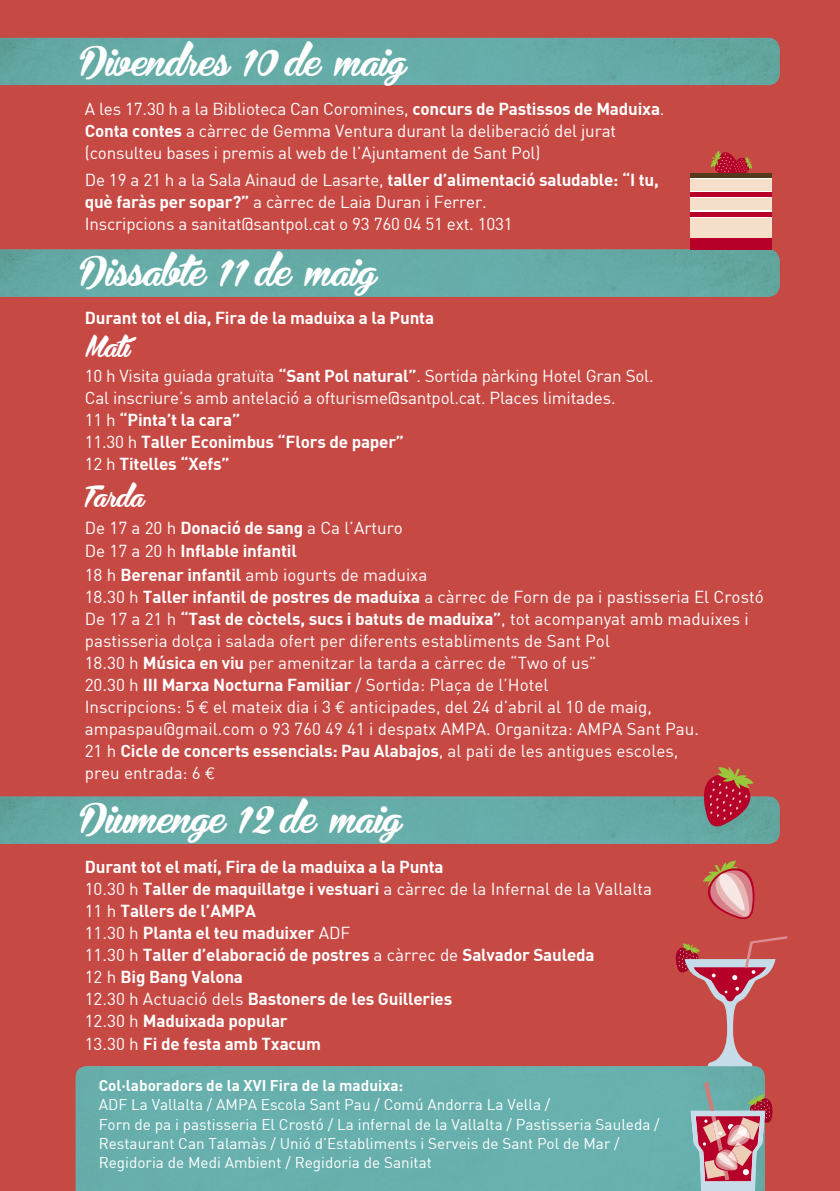
<style>
.page{position:relative;width:840px;height:1191px;background:#fff}
.page>*{position:absolute;margin:0;border:0;box-sizing:border-box;transform-origin:0 0}
.t1{font:37.2px "Bira PERSONALUSEONLY";color:#fff}
.t2{font:26.4px "Bira PERSONALUSEONLY";color:#fff}
.t3{font:17px/22px "DIN";color:#fff}
.t4{font:17px/22px "DIN Bold";letter-spacing:-.01em;color:#fff}
.t5{font:15.4px/19.2px "DIN";color:#fff}
.t6{font:15.4px "DIN Bold";color:#fff}
.s1{font-family:"DIN Bold"}
.s2{font-family:"DIN"}
.s3{font-family:"Euro Mono"}
</style>
<div class="page">
<div style="left:0;top:0;width:839px;height:1191px;background:#c74944"></div>
<img style="left:0;top:38px;width:779px;height:47px">
<img style="left:0;top:249px;width:779px;height:48px">
<div style="left:76px;top:1066px;width:688px;height:125px;background:#68b0ad"></div>
<svg style="left:675px;top:936px;width:112px;height:130px"></svg>
<svg style="left:0;top:767px;width:779px;height:76px"></svg>
<svg style="left:703px;top:860px;width:52px;height:59px"></svg>
<svg style="left:690px;top:1082px;width:83px;height:109px"></svg>
<svg style="left:711px;top:150px;width:41px;height:23px"></svg>
<svg style="left:690px;top:178px;width:81px;height:40px"></svg>
<div style="left:690px;top:218px;width:81px;height:31px;background:#f5dfca"></div>
<div style="left:690px;top:199px;width:81px;height:11px;background:#f5dfca"></div>
<div style="left:690px;top:179px;width:81px;height:12px;background:#f5dfca"></div>
<div style="left:690px;top:212px;width:81px;height:5px;background:#b60029"></div>
<div style="left:690px;top:238px;width:81px;height:11px;background:#b60029"></div>
<div style="left:690px;top:192px;width:81px;height:5px;background:#b60029"></div>
<div style="left:690px;top:173px;width:81px;height:5px;background:#533a1d"></div>
<h1 class="t1" style="left:79px;top:34px;width:327px">Divendres 10 de maig</h1>
<p class="t3" style="left:85px;top:97px;width:581px">A les 17.30 h a la Biblioteca Can Coromines, <span class="s1">concurs de Pastissos de Maduixa</span>.<br><span class="s1">Conta contes</span> a càrrec de Gemma Ventura durant la deliberació del jurat (consulteu bases i premis al web de l’Ajuntament de Sant Pol)</p>
<p class="t4" style="left:85px;top:169px;width:575px"><span class="s2">De 19 a 21 h a la Sala Ainaud de Lasarte,</span> taller d’alimentació saludable: “I tu,</p>
<p class="t3" style="left:85px;top:191px;width:429px"><span class="s1">què faràs per sopar?”</span> a càrrec de Laia Duran i Ferrer.<br>Inscripcions a sanitat@santpol.cat o 93 760 04 51 ext. 1031</p>
<h1 class="t1" style="left:79px;top:244px;width:298px">Dissabte 11 de maig</h1>
<h2 class="t2" style="left:85px;top:327px;width:46px">Matí</h2>
<p class="t4" style="left:85px;top:306px;width:351px">Durant tot el dia, Fira de la maduixa a la Punta</p>
<p class="t3" style="left:85px;top:364px;width:570px">10 h Visita guiada gratuïta <span class="s1">“Sant Pol natural”</span>. Sortida pàrking Hotel Gran Sol.<br>Cal inscriure’s amb antelació a ofturisme@santpol.cat. Places limitades.</p>
<p class="t4" style="left:85px;top:408px;width:320px"><span class="s2">11 h</span> “Pinta’t la cara”<br><span class="s2">11.30 h</span> Taller Econimbus “Flors de paper”<br><span class="s2">12 h</span> Titelles “Xefs”</p>
<h2 class="t2" style="left:85px;top:477px;width:61px">Tarda</h2>
<p class="t3" style="left:85px;top:516px;width:319px">De 17 a 20 h <span class="s1">Donació de sang</span> a Ca l’Arturo</p>
<p class="t4" style="left:85px;top:539px;width:213px"><span class="s2">De 17 a 20 h</span> Inflable infantil</p>
<p class="t3" style="left:85px;top:563px;width:680px">18 h <span class="s1">Berenar infantil</span> amb iogurts de maduixa<br>18.30 h <span class="s1">Taller infantil de postres de maduixa</span> a càrrec de Forn de pa i pastisseria El Crostó</p>
<p class="t4" style="left:85px;top:607px;width:665px"><span class="s2">De 17 a 21 h</span> “Tast de còctels, sucs i batuts de maduixa”<span class="s2">, tot acompanyat amb maduixes i</span></p>
<p class="t3" style="left:85px;top:629px;width:615px">pastisseria dolça i salada ofert per diferents establiments de Sant Pol<br>18.30 h <span class="s1">Música en viu</span> per amenitzar la tarda a càrrec de “Two of us”<br>20.30 h <span class="s1">III Marxa Nocturna Familiar</span> / Sortida: Plaça de l’Hotel<br>Inscripcions: 5 <span class="s3">€</span> el mateix dia i 3 <span class="s3">€</span> anticipades, del 24 d’abril al 10 de maig, ampaspau@gmail.com o 93 760 49 41 i despatx AMPA. Organitza: AMPA Sant Pau.</p>
<p class="t4" style="left:85px;top:739px;width:594px"><span class="s2">21 h</span> Cicle de concerts essencials: Pau Alabajos<span class="s2">, al pati de les antigues escoles,</span></p>
<p class="t3" style="left:85px;top:761px;width:132px">preu entrada: 6 <span class="s3">€</span></p>
<h1 class="t1" style="left:79px;top:791px;width:322px">Diumenge 12 de maig</h1>
<p class="t4" style="left:85px;top:855px;width:360px">Durant tot el matí, Fira de la maduixa a la Punta</p>
<p class="t3" style="left:85px;top:878px;width:568px">10.30 h <span class="s1">Taller de maquillatge i vestuari</span> a càrrec de la Infernal de la Vallalta</p>
<p class="t4" style="left:85px;top:899px;width:511px"><span class="s2">11 h</span> Tallers de l’AMPA<br><span class="s2">11.30 h</span> Planta el teu maduixer <span class="s2">ADF<br>11.30 h</span> Taller d’elaboració de postres <span class="s2">a càrrec de</span> Salvador Sauleda <span class="s2">12 h</span> Big Bang Valona<br><span class="s2">12.30 h Actuació dels</span> Bastoners de les Guilleries<br><span class="s2">12.30 h</span> Maduixada popular<br><span class="s2">13.30 h</span> Fi de festa amb Txacum</p>
<p class="t6" style="left:99px;top:1075px;width:306px">Col·laboradors de la XVI Fira de la maduixa:</p>
<p class="t5" style="left:99px;top:1095px;width:562px">ADF La Vallalta / AMPA Escola Sant Pau / Comú Andorra La Vella /<br>Forn de pa i pastisseria El Crostó / La infernal de la Vallalta / Pastisseria Sauleda / Restaurant Can Talamàs / Unió d’Establiments i Serveis de Sant Pol de Mar / Regidoria de Medi Ambient / Regidoria de Sanitat</p>
</div>
